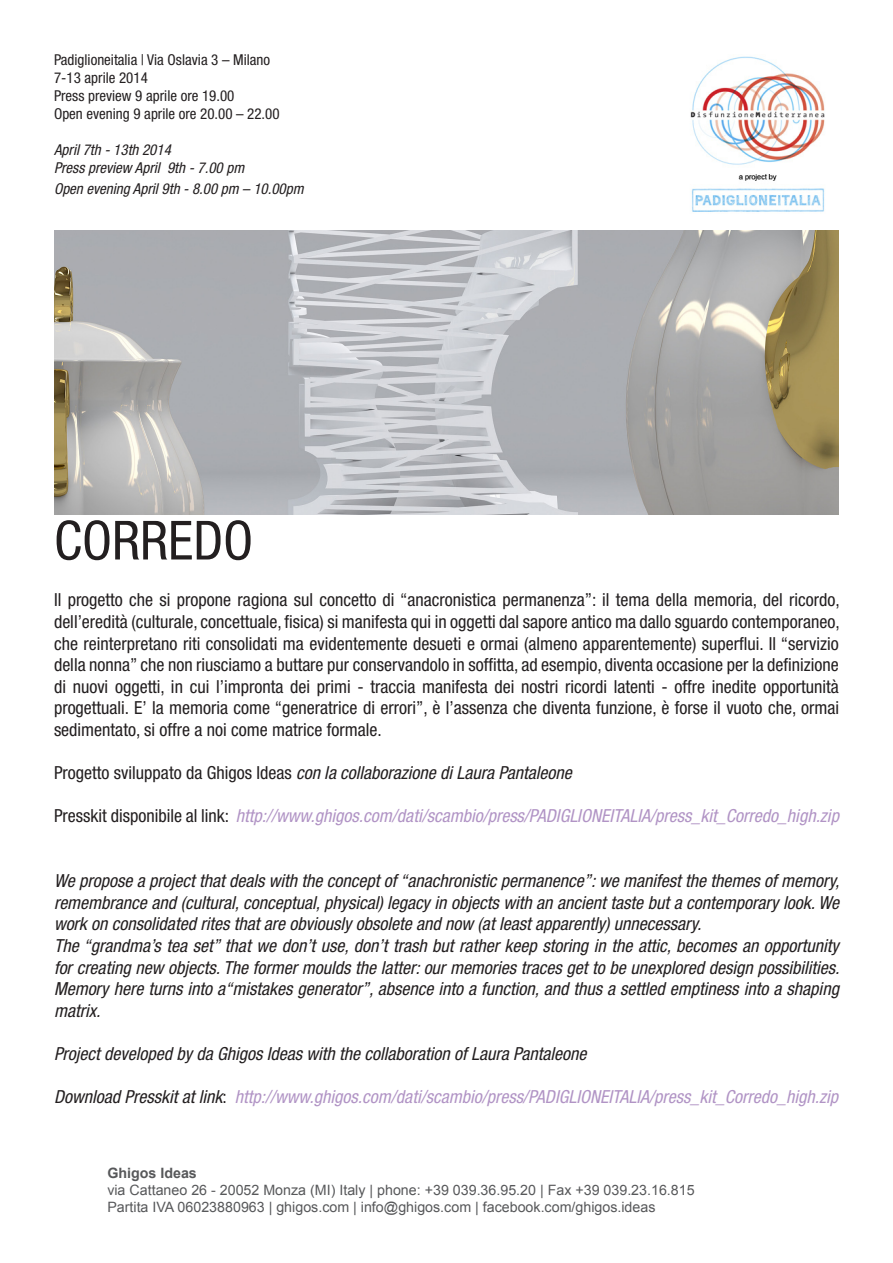
<style>
.page{position:relative;width:893px;height:1263px;background:#fff}
.page>*{position:absolute;margin:0;border:0;box-sizing:border-box;transform-origin:0 0}
.t1{font:condensed 54px "Helvetica Neue LT Std";color:#231f20}
.t2{font:italic condensed 18px/21.6px "Helvetica Neue LT Std";color:#231f20;text-align:justify}
.t3{font:condensed 18px/21.6px "Helvetica Neue LT Std";color:#231f20;text-align:justify}
.t4{font:italic condensed 18px "Helvetica Neue LT Std";color:#b194c5}
.t5{font:condensed 15px "Helvetica Neue LT Std";color:#231f20}
.t6{font:italic condensed 15px "Helvetica Neue LT Std";color:#231f20}
.t7{font:14.25px "Arial";color:#57585a}
.t8{font:700 14.25px "Arial";color:#57585a}
.s1{font-style:normal}
.s2{font-style:normal;color:#231f20}
.s3{color:#231f20}
</style>
<div class="page">
<img style="left:690px;top:56px;width:135px;height:156px">
<img style="left:54px;top:230px;width:785px;height:284px">
<p class="t5" style="left:54px;top:51px;width:218px">Padiglioneitalia | Via Oslavia 3 – Milano</p>
<p class="t5" style="left:54px;top:69px;width:95px">7-13 aprile 2014</p>
<p class="t5" style="left:54px;top:87px;width:182px">Press preview 9 aprile ore 19.00</p>
<p class="t5" style="left:54px;top:105px;width:227px">Open evening 9 aprile ore 20.00 – 22.00</p>
<p class="t6" style="left:54px;top:141px;width:118px">April 7th - 13th 2014</p>
<p class="t6" style="left:54px;top:159px;width:192px">Press preview April 9th - 7.00 pm</p>
<p class="t6" style="left:54px;top:180px;width:251px">Open evening April 9th - 8.00 pm – 10.00pm</p>
<p class="t1" style="left:54px;top:509px;width:201px">CORREDO</p>
<p class="t3" style="left:54px;top:589px;width:787px">Il progetto che si propone ragiona sul concetto di “anacronistica permanenza”: il tema della memoria, del ricordo, dell’eredità (culturale, concettuale, fisica) si manifesta qui in oggetti dal sapore antico ma dallo sguardo contemporaneo, che reinterpretano riti consolidati ma evidentemente desueti e ormai (almeno apparentemente) superflui. Il “servizio della nonna” che non riusciamo a buttare pur conservandolo in soffitta, ad esempio, diventa occasione per la definizione di nuovi oggetti, in cui l’impronta dei primi - traccia manifesta dei nostri ricordi latenti - offre inedite opportunità progettuali. E’ la memoria come “generatrice di errori”, è l’assenza che diventa funzione, è forse il vuoto che, ormai sedimentato, si offre a noi come matrice formale.</p>
<p class="t2" style="left:54px;top:762px;width:519px"><span class="s1">Progetto sviluppato da Ghigos Ideas</span> con la collaborazione di Laura Pantaleone</p>
<p class="t4" style="left:54px;top:805px;width:786px"><span class="s2">Presskit disponibile al link:</span> http://www.ghigos.com/dati/scambio/press/PADIGLIONEITALIA/press_kit_Corredo_high.zip</p>
<p class="t2" style="left:54px;top:870px;width:787px">We propose a project that deals with the concept of “anachronistic permanence”: we manifest the themes of memory, remembrance and (cultural, conceptual, physical) legacy in objects with an ancient taste but a contemporary look. We work on consolidated rites that are obviously obsolete and now (at least apparently) unnecessary.</p>
<p class="t2" style="left:54px;top:935px;width:787px">The “grandma’s tea set” that we don’t use, don’t trash but rather keep storing in the attic, becomes an opportunity for creating new objects. The former moulds the latter: our memories traces get to be unexplored design possibilities.<br>Memory here turns into a“mistakes generator”, absence into a function, and thus a settled emptiness into a shaping matrix.</p>
<p class="t2" style="left:54px;top:1043px;width:534px">Project developed by da Ghigos Ideas with the collaboration of Laura Pantaleone</p>
<p class="t4" style="left:54px;top:1086px;width:785px"><span class="s3">Download Presskit at link</span><span class="s2">:</span> http://www.ghigos.com/dati/scambio/press/PADIGLIONEITALIA/press_kit_Corredo_high.zip</p>
<p class="t8" style="left:107px;top:1163px;width:91px">Ghigos Ideas</p>
<p class="t7" style="left:107px;top:1181px;width:589px">via Cattaneo 26 - 20052 Monza (MI) Italy | phone: +39 039.36.95.20 | Fax +39 039.23.16.815</p>
<p class="t7" style="left:107px;top:1198px;width:550px">Partita IVA 06023880963 | ghigos.com | info@ghigos.com | facebook.com/ghigos.ideas</p>
</div>
